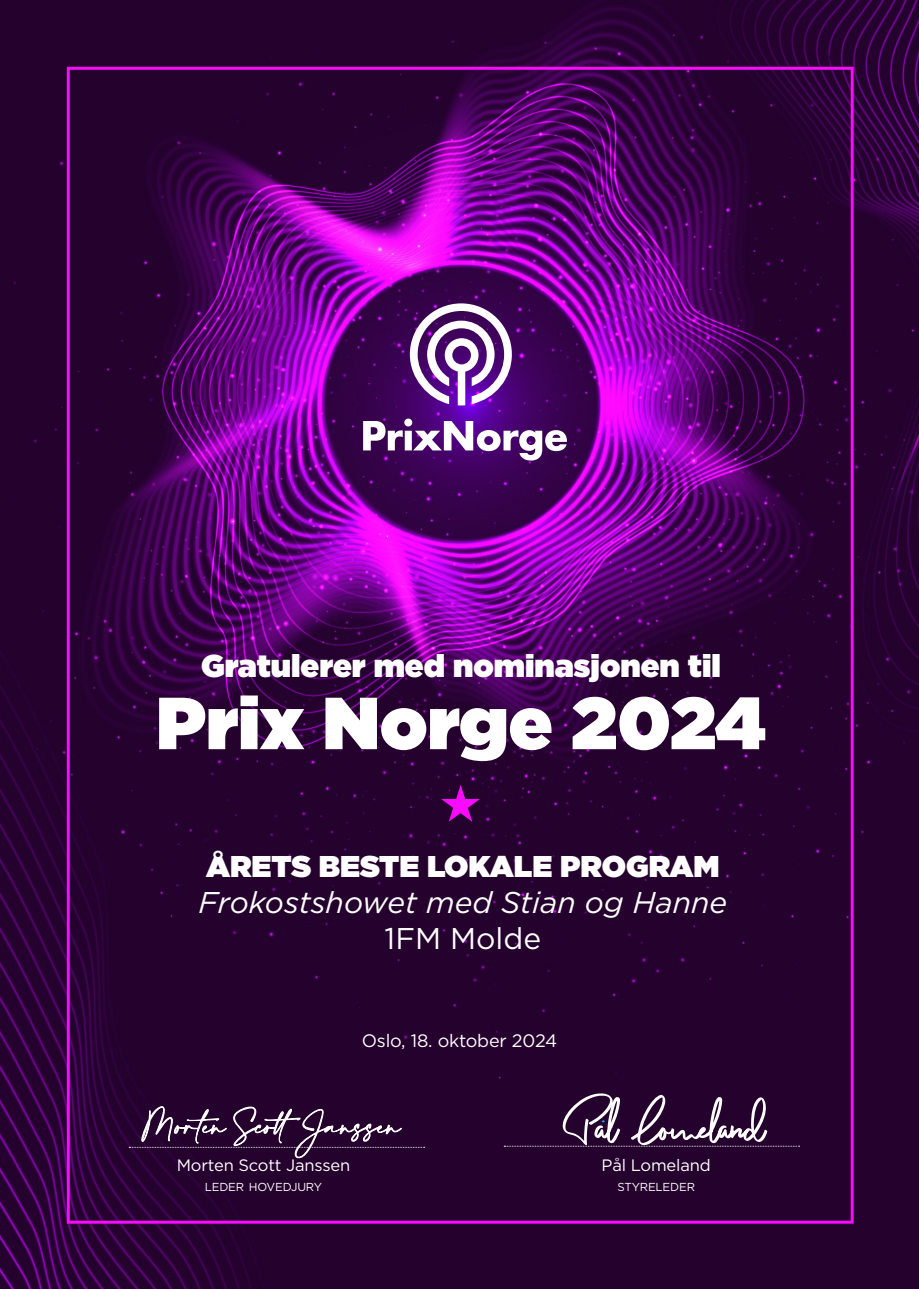
<style>
.page{position:relative;width:919px;height:1289px;background:#fff}
.page>*{position:absolute;margin:0;border:0;box-sizing:border-box;transform-origin:0 0}
.t1{font:900 73.5px "Gotham";color:#fff}
.t2{font:54px "Yearbook CG Filler";color:#f80bff}
.t3{font:900 31.5px "Gotham";color:#fff}
.t4{font:italic 30px "Gotham";color:#fff}
.t5{font:900 30px "Gotham";color:#fff}
.t6{font:30px "Gotham";color:#fff}
.t7{font:18px "Gotham";letter-spacing:-.01em;color:#fff}
.t8{font:16.5px "Gotham";letter-spacing:-.01em;color:#fff}
.t9{font:11.55px "Gotham";letter-spacing:-.015em;color:#fff}
</style>
<div class="page">
<img style="left:0;top:0;width:918px;height:1288px">
<svg style="left:129px;top:1104px;width:295px;height:54px;background:#3e1e45"></svg>
<svg style="left:504px;top:1093px;width:295px;height:53px;background:#43244a"></svg>
<svg style="left:410px;top:303px;width:102px;height:102px"></svg>
<svg style="left:363px;top:418px;width:204px;height:42px"></svg>
<h3 class="t3" style="left:201px;top:643px;width:521px">Gratulerer med nominasjonen til</h3>
<h1 class="t1" style="left:156px;top:670px;width:611px">Prix Norge 2024</h1>
<h2 class="t2" style="left:434px;top:770px;width:55px">H</h2>
<h3 class="t5" style="left:206px;top:845px;width:515px">ÅRETS BESTE LOKALE PROGRAM</h3>
<h3 class="t4" style="left:198px;top:883px;width:530px">Frokostshowet med Stian og Hanne</h3>
<h3 class="t6" style="left:384px;top:919px;width:158px">1FM Molde</h3>
<p class="t7" style="left:362px;top:1029px;width:197px">Oslo, 18. oktober 2024</p>
<p class="t8" style="left:177px;top:1154px;width:175px">Morten Scott Janssen</p>
<p class="t9" style="left:205px;top:1179px;width:119px">LEDER HOVEDJURY</p>
<p class="t8" style="left:601px;top:1154px;width:111px">Pål Lomeland</p>
<p class="t9" style="left:617px;top:1179px;width:79px">STYRELEDER</p>
</div>
